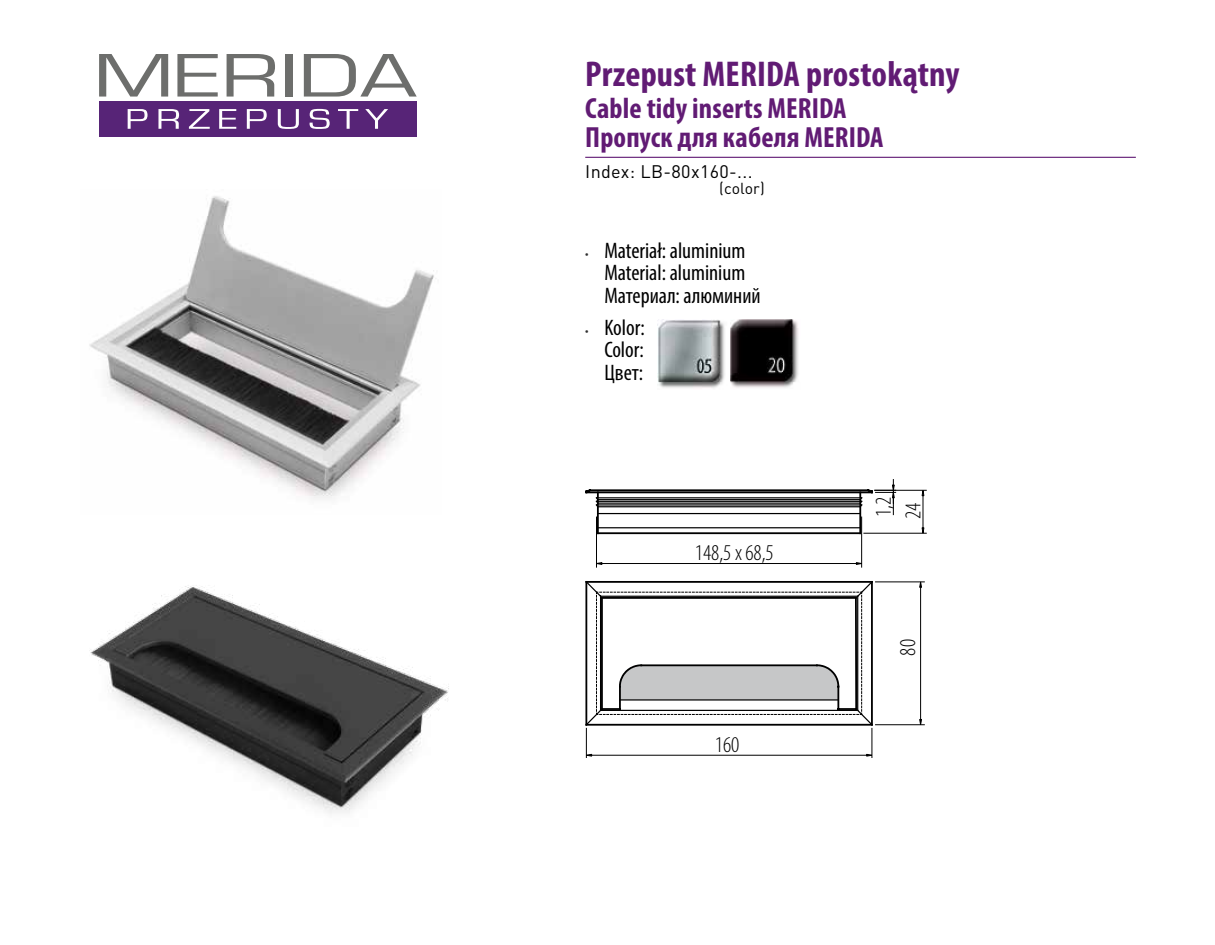
<style>
.page{position:relative;width:1215px;height:945px;background:#fff}
.page>*{position:absolute;margin:0;border:0;box-sizing:border-box;transform-origin:0 0}
.t1{font:700 condensed 36px "Myriad Pro";letter-spacing:.005em;color:#611b74}
.t2{font:700 condensed 29.25px/29.2px "Myriad Pro";letter-spacing:.005em;color:#611b74}
.t3{font:300 condensed 22.72px/29.9px "Myriad Pro";color:#000}
.t4{font:condensed 22.5px/22.5px "Myriad Pro";color:#000}
.t5{font:18px "DIN Pro";letter-spacing:.02em;color:#000}
.t6{font:15.75px "DIN Pro";color:#000}
.s1{font-size:13.5px;color:#2f2f2f}
</style>
<div class="page">
<div style="left:99px;top:101px;width:318px;height:36px;background:#572477"></div>
<svg style="left:99px;top:54px;width:69px;height:43px"></svg>
<svg style="left:177px;top:54px;width:41px;height:43px"></svg>
<svg style="left:227px;top:54px;width:48px;height:43px"></svg>
<div style="left:285px;top:54px;width:7px;height:43px;background:#6d6e6c"></div>
<svg style="left:304px;top:54px;width:113px;height:43px"></svg>
<svg style="left:128px;top:109px;width:20px;height:20px"></svg>
<svg style="left:158px;top:109px;width:21px;height:20px"></svg>
<svg style="left:189px;top:109px;width:21px;height:20px"></svg>
<svg style="left:219px;top:109px;width:17px;height:20px"></svg>
<svg style="left:247px;top:109px;width:20px;height:20px"></svg>
<svg style="left:278px;top:109px;width:21px;height:20px"></svg>
<svg style="left:310px;top:109px;width:20px;height:20px"></svg>
<svg style="left:338px;top:109px;width:20px;height:20px"></svg>
<svg style="left:365px;top:109px;width:23px;height:20px"></svg>
<img style="left:89px;top:196px;width:347px;height:290px">
<img style="left:90px;top:486px;width:359px;height:328px">
<hr style="left:585px;top:157px;width:551px;height:1px;background:#611b74">
<img style="left:657px;top:319px;width:68px;height:69px">
<img style="left:731px;top:319px;width:68px;height:69px">
<hr style="left:875px;top:490px;width:51px;height:1px;background:#000">
<hr style="left:864px;top:533px;width:62px;height:1px;background:#000">
<svg style="left:585px;top:479px;width:340px;height:279px"></svg>
<h1 class="t1" style="left:585px;top:51px;width:376px">Przepust MERIDA prostokątny</h1>
<h2 class="t2" style="left:585px;top:93px;width:300px">Cable tidy inserts MERIDA<br>Пропуск для кабеля MERIDA</h2>
<p class="t5" style="left:585px;top:160px;width:169px">Index: LB-80x160-...</p>
<p class="t6" style="left:719px;top:178px;width:47px">(color)</p>
<p class="t4" style="left:604px;top:239px;width:158px;text-indent:-19px"><span class="s1">•</span> Materiał: aluminium<br>Material: aluminium<br>Материал: алюминий</p>
<p class="t4" style="left:604px;top:316px;width:42px;text-align:justify;text-indent:-19px"><span class="s1">•</span> Kolor:<br>Color:<br>Цвет:</p>
<p class="t3" style="left:695px;top:538px;width:80px">148,5 x 68,5</p>
<p class="t3" style="left:715px;top:730px;width:26px">160</p>
<p class="t3" style="left:869px;top:519px;width:24px;rotate:-90deg">1,2<br>24</p>
<p class="t3" style="left:893px;top:656px;width:18px;rotate:-90deg">80</p>
</div>
